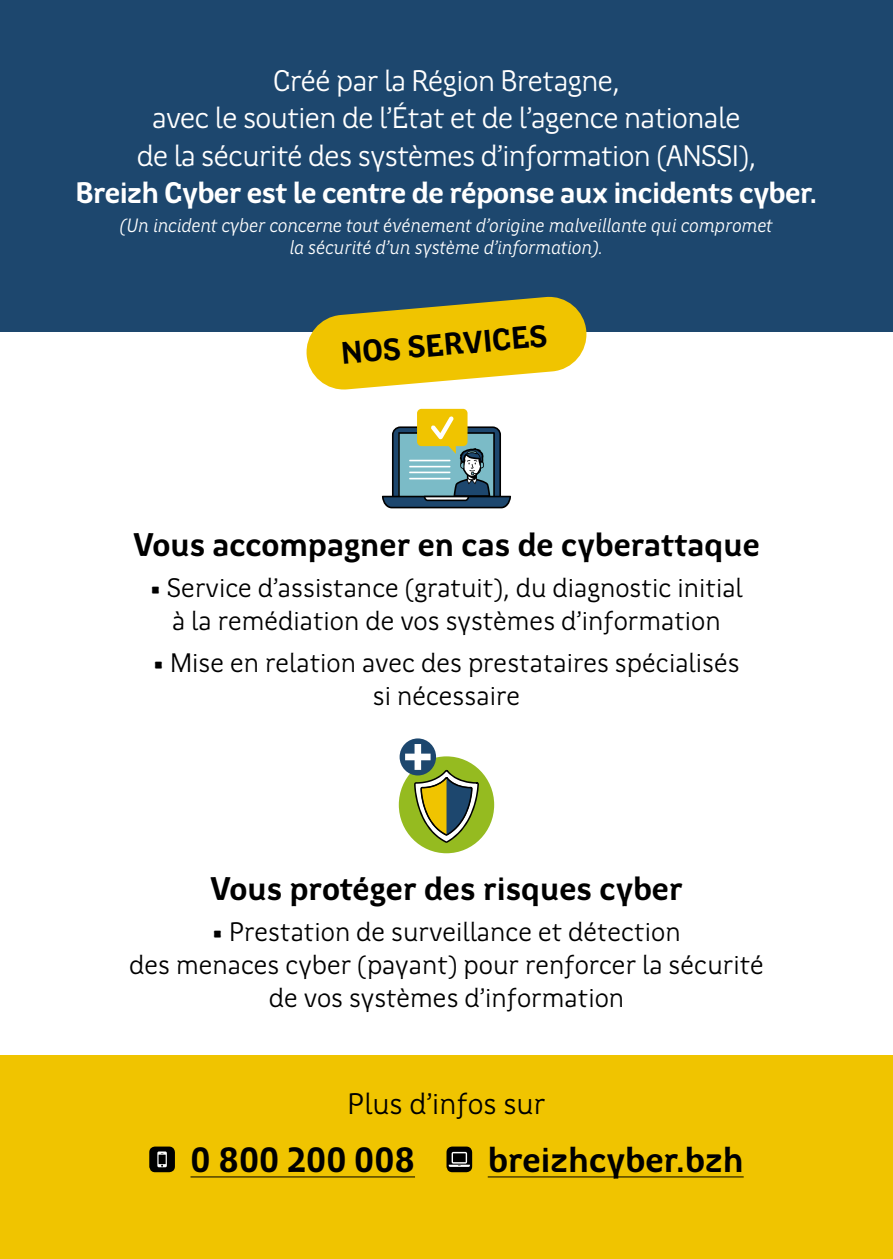
<style>
.page{position:relative;width:893px;height:1259px;background:#fff}
.page>*{position:absolute;margin:0;border:0;box-sizing:border-box;transform-origin:0 0}
.t1{font:700 35.4px "Region Bretagne New";color:#000}
.t2{font:700 33px "Region Bretagne New";color:#000}
.t3{font:700 31.5px "Region Bretagne New";color:#000}
.t4{font:30px/37.5px "Region Bretagne New";letter-spacing:-.02em;color:#fff;text-align:center}
.t5{font:700 30px "Region Bretagne New";letter-spacing:-.02em;color:#fff}
.t6{font:30px "Region Bretagne New";color:#000}
.t7{font:27px/33px "Region Bretagne New";color:#000;text-align:center}
.t8{font:italic 19.5px/22.5px "Region Bretagne New";color:#fff;text-align:center}
</style>
<div class="page">
<div style="left:0;top:1055px;width:893px;height:204px;background:#f0c400"></div>
<svg style="left:382px;top:409px;width:129px;height:99px"></svg>
<div style="left:399px;top:756px;width:95px;height:97px;background:#95bb20;border-radius:50%"></div>
<div style="left:400px;top:738px;width:36px;height:37px;background:#1d476e;border-radius:50%"></div>
<svg style="left:405px;top:744px;width:74px;height:99px"></svg>
<div style="left:0;top:0;width:893px;height:332px;background:#1d476e"></div>
<svg style="left:306px;top:296px;width:281px;height:94px"></svg>
<hr style="left:191px;top:1176px;width:224px;height:1px;background:#000">
<hr style="left:488px;top:1176px;width:256px;height:1px;background:#000">
<div style="left:149px;top:1146px;width:26px;height:26px;background:#000;border-radius:6px"></div>
<svg style="left:157px;top:1151px;width:10px;height:16px"></svg>
<div style="left:446px;top:1146px;width:26px;height:26px;background:#000;border-radius:6px"></div>
<svg style="left:449px;top:1152px;width:21px;height:15px"></svg>
<p class="t4" style="left:137px;top:62px;width:621px">Créé par la Région Bretagne,<br>avec le soutien de l’État et de l’agence nationale de la sécurité des systèmes d’information (ANSSI),</p>
<p class="t5" style="left:76px;top:176px;width:743px">Breizh Cyber est le centre de réponse aux incidents cyber.</p>
<p class="t8" style="left:120px;top:214px;width:654px">(Un incident cyber concerne tout événement d’origine malveillante qui compromet la sécurité d’un système d’information).</p>
<p class="t3" style="left:340px;top:336px;width:208px;rotate:-5deg">NOS SERVICES</p>
<p class="t2" style="left:133px;top:526px;width:628px">Vous accompagner en cas de cyberattaque</p>
<p class="t7" style="left:150px;top:572px;width:594px">• Service d’assistance (gratuit), du diagnostic initial à la remédiation de vos systèmes d’information</p>
<p class="t7" style="left:153px;top:646px;width:588px">• Mise en relation avec des prestataires spécialisés si nécessaire</p>
<p class="t2" style="left:210px;top:870px;width:474px">Vous protéger des risques cyber</p>
<p class="t7" style="left:129px;top:916px;width:636px">• Prestation de surveillance et détection<br>des menaces cyber (payant) pour renforcer la sécurité de vos systèmes d’information</p>
<p class="t6" style="left:347px;top:1087px;width:200px">Plus d’infos sur</p>
<h1 class="t1" style="left:191px;top:1140px;width:226px">0 800 200 008</h1>
<h1 class="t1" style="left:488px;top:1140px;width:257px">breizhcyber.bzh</h1>
</div>
